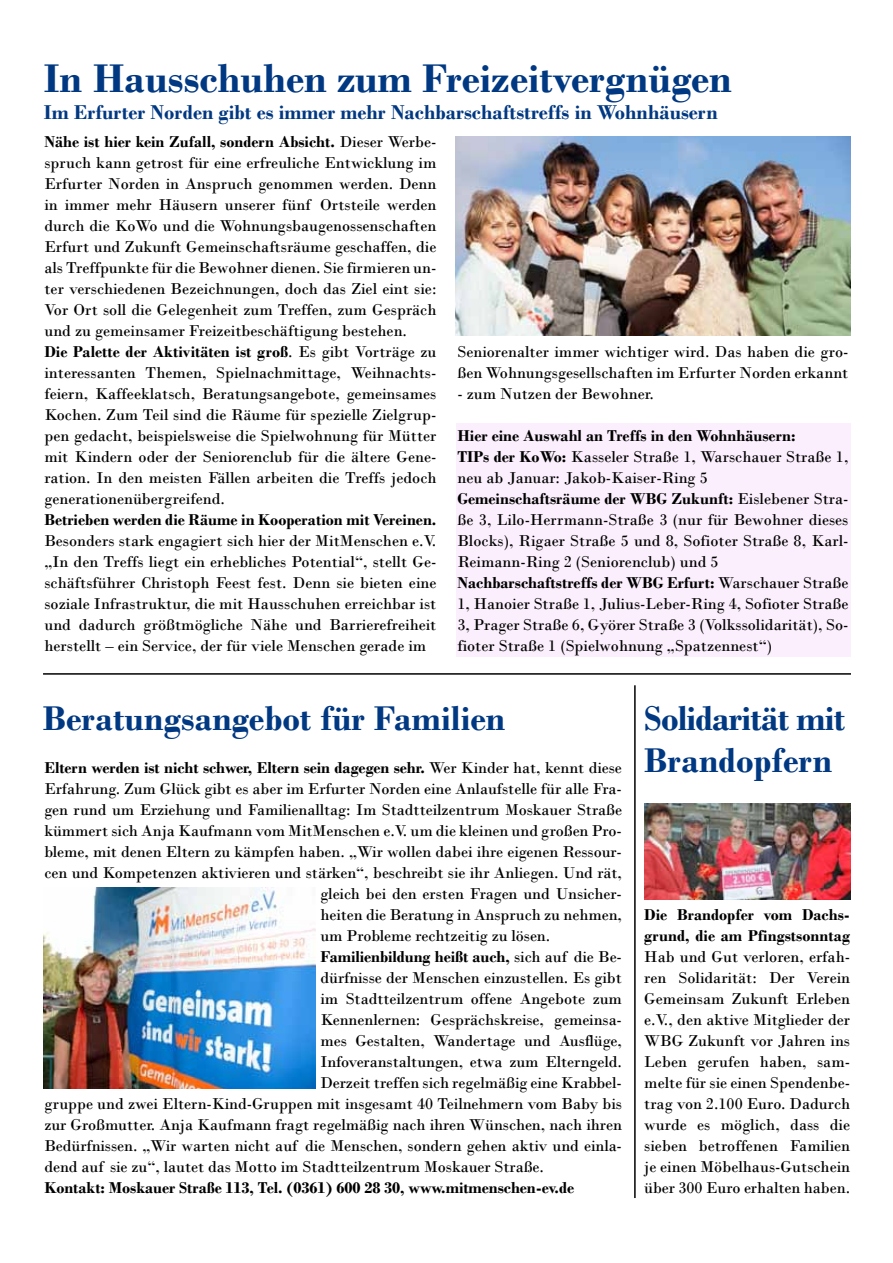
<style>
.page{position:relative;width:893px;height:1263px;background:#fff}
.page>*{position:absolute;margin:0;border:0;box-sizing:border-box;transform-origin:0 0}
.t1{font:700 42px "Bodoni";color:#003882}
.t2{font:700 36px "Bodoni";color:#003882}
.t3{font:700 36px/42px "Bodoni";letter-spacing:-.025em;color:#003882}
.t4{font:700 21px "Bodoni";color:#003882}
.t5{font:16.5px/21px "Bodoni";color:#000}
.t6{font:700 16.5px "Bodoni";letter-spacing:-.005em;color:#000}
.s1{font-weight:700}
.s2{font-weight:400}
</style>
<div class="page">
<div style="left:456px;top:424px;width:394px;height:233px;background:#fbeffd"></div>
<hr style="left:43px;top:673px;width:808px;height:2px;background:#000">
<hr style="left:634px;top:685px;width:2px;height:513px;background:#000">
<img style="left:43px;top:887px;width:272px;height:201px">
<img style="left:455px;top:136px;width:395px;height:200px">
<img style="left:644px;top:804px;width:206px;height:95px">
<p class="t1" style="left:44px;top:53px;width:689px">In Hausschuhen zum Freizeitvergnügen</p>
<p class="t4" style="left:44px;top:99px;width:675px">Im Erfurter Norden gibt es immer mehr Nachbarschaftstreffs in Wohnhäusern</p>
<p class="t5" style="left:44px;top:131px;width:394px"><span class="s1">Nähe ist hier kein Zufall, sondern Absicht.</span> Dieser Werbe&shy;spruch kann getrost für eine erfreuliche Entwicklung im Erfurter Norden in Anspruch genommen werden. Denn in immer mehr Häusern unserer fünf Ortsteile werden durch die KoWo und die Wohnungsbaugenossenschaften Erfurt und Zukunft Gemeinschaftsräume geschaffen, die als Treffpunkte für die Bewohner dienen. Sie firmieren un&shy;ter verschiedenen Bezeichnungen, doch das Ziel eint sie:<br>Vor Ort soll die Gelegenheit zum Treffen, zum Gespräch und zu gemeinsamer Freizeitbeschäftigung bestehen.<br><span class="s1">Die Palette der Aktivitäten ist groß</span>. Es gibt Vorträge zu interessanten Themen, Spielnachmittage, Weihnachts&shy;feiern, Kaffeeklatsch, Beratungsangebote, gemeinsames Kochen. Zum Teil sind die Räume für spezielle Zielgrup&shy;pen gedacht, beispielsweise die Spielwohnung für Mütter mit Kindern oder der Seniorenclub für die ältere Gene&shy;ration. In den meisten Fällen arbeiten die Treffs jedoch generationenübergreifend.<br><span class="s1">Betrieben werden die Räume in Kooperation mit Vereinen.<br></span>Besonders stark engagiert sich hier der MitMenschen e.V. „In den Treffs liegt ein erhebliches Potential“, stellt Ge&shy;schäftsführer Christoph Feest fest. Denn sie bieten eine soziale Infrastruktur, die mit Hausschuhen erreichbar ist und dadurch größtmögliche Nähe und Barrierefreiheit herstellt – ein Service, der für viele Menschen gerade im</p>
<p class="t5" style="left:457px;top:342px;width:393px">Seniorenalter immer wichtiger wird. Das haben die gro&shy;ßen Wohnungsgesellschaften im Erfurter Norden erkannt</p>
<p class="t5" style="left:457px;top:384px;width:198px">- zum Nutzen der Bewohner.</p>
<p class="t5" style="left:457px;top:426px;width:393px"><span class="s1">Hier eine Auswahl an Treffs in den Wohnhäusern:<br>TIPs der KoWo:</span> Kasseler Straße 1, Warschauer Straße 1, neu ab Januar: Jakob-Kaiser-Ring 5<br><span class="s1">Gemeinschaftsräume der WBG Zukunft:</span> Eislebener Stra&shy;ße 3, Lilo-Herrmann-Straße 3 (nur für Bewohner dieses Blocks), Rigaer Straße 5 und 8, Sofioter Straße 8, Karl-Reimann-Ring 2 (Seniorenclub) und 5<br><span class="s1">Nachbarschaftstreffs der WBG Erfurt:</span> Warschauer Straße 1, Hanoier Straße 1, Julius-Leber-Ring 4, Sofioter Straße 3, Prager Straße 6, Györer Straße 3 (Volkssolidarität), So&shy;fioter Straße 1 (Spielwohnung „Spatzennest“)</p>
<p class="t2" style="left:43px;top:697px;width:464px">Beratungsangebot für Familien</p>
<p class="t6" style="left:44px;top:758px;width:579px">Eltern werden ist nicht schwer, Eltern sein dagegen sehr. <span class="s2">Wer Kinder hat, kennt diese</span></p>
<p class="t5" style="left:44px;top:778px;width:579px">Erfahrung. Zum Glück gibt es aber im Erfurter Norden eine Anlaufstelle für alle Fra-</p>
<p class="t5" style="left:44px;top:799px;width:579px">gen rund um Erziehung und Familienalltag: Im Stadtteilzentrum Moskauer Straße</p>
<p class="t5" style="left:44px;top:820px;width:579px">kümmert sich Anja Kaufmann vom MitMenschen e.V. um die kleinen und großen Pro-</p>
<p class="t5" style="left:44px;top:841px;width:579px">bleme, mit denen Eltern zu kämpfen haben. „Wir wollen dabei ihre eigenen Ressour-</p>
<p class="t5" style="left:44px;top:862px;width:579px">cen und Kompetenzen aktivieren und stärken“, beschreibt sie ihr Anliegen. Und rät,</p>
<p class="t5" style="left:320px;top:883px;width:303px">gleich bei den ersten Fragen und Unsicher-</p>
<p class="t5" style="left:320px;top:904px;width:303px">heiten die Beratung in Anspruch zu nehmen,</p>
<p class="t5" style="left:320px;top:925px;width:231px">um Probleme rechtzeitig zu lösen.</p>
<p class="t6" style="left:320px;top:947px;width:303px">Familienbildung heißt auch, <span class="s2">sich auf die Be-</span></p>
<p class="t5" style="left:320px;top:967px;width:303px">dürfnisse der Menschen einzustellen. Es gibt</p>
<p class="t5" style="left:320px;top:988px;width:303px">im Stadtteilzentrum offene Angebote zum</p>
<p class="t5" style="left:320px;top:1009px;width:303px">Kennenlernen: Gesprächskreise, gemeinsa-</p>
<p class="t5" style="left:320px;top:1030px;width:303px">mes Gestalten, Wandertage und Ausflüge,</p>
<p class="t5" style="left:320px;top:1051px;width:303px">Infoveranstaltungen, etwa zum Elterngeld.</p>
<p class="t5" style="left:320px;top:1072px;width:303px">Derzeit treffen sich regelmäßig eine Krabbel-</p>
<p class="t5" style="left:44px;top:1093px;width:579px">gruppe und zwei Eltern-Kind-Gruppen mit insgesamt 40 Teilnehmern vom Baby bis</p>
<p class="t5" style="left:44px;top:1114px;width:579px">zur Großmutter. Anja Kaufmann fragt regelmäßig nach ihren Wünschen, nach ihren</p>
<p class="t5" style="left:44px;top:1135px;width:579px">Bedürfnissen. „Wir warten nicht auf die Menschen, sondern gehen aktiv und einla-</p>
<p class="t5" style="left:44px;top:1156px;width:501px">dend auf sie zu“, lautet das Motto im Stadtteilzentrum Moskauer Straße.</p>
<p class="t6" style="left:44px;top:1178px;width:531px">Kontakt: Moskauer Straße 113, Tel. (0361) 600 28 30, www.mitmenschen-ev.de</p>
<p class="t3" style="left:644px;top:697px;width:203px">Solidarität mit<br>Brandopfern</p>
<p class="t5" style="left:644px;top:904px;width:207px;text-align:justify"><span class="s1">Die Brandopfer vom Dachs&shy;grund, die am Pfingstsonntag </span>Hab und Gut verloren, erfah&shy;ren Solidarität: Der Verein Gemeinsam Zukunft Erleben e.V., den aktive Mitglieder der WBG Zukunft vor Jahren ins Leben gerufen haben, sam&shy;melte für sie einen Spendenbe&shy;trag von 2.100 Euro. Dadurch wurde es möglich, dass die sieben betroffenen Familien je einen Möbelhaus-Gutschein über 300 Euro erhalten haben.</p>
</div>
